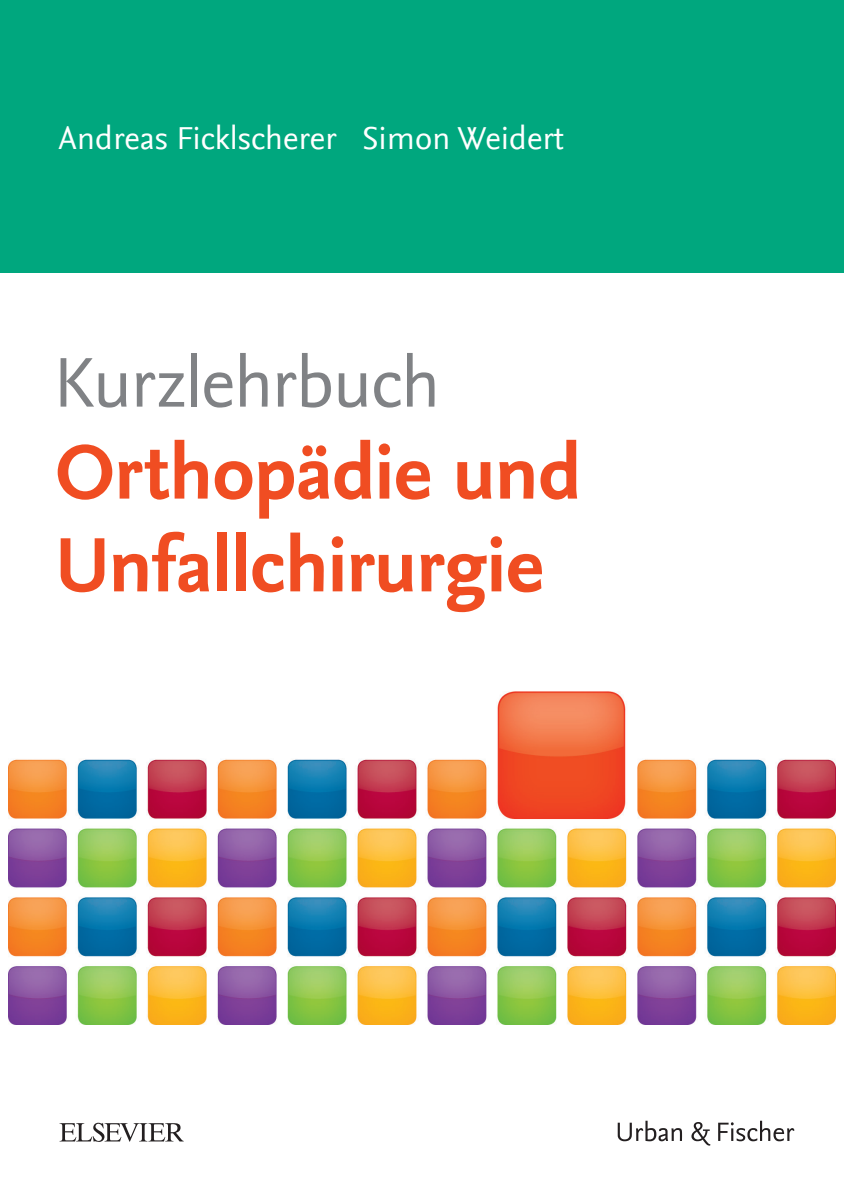
<style>
.page{position:relative;width:844px;height:1191px;background:#fff}
.page>*{position:absolute;margin:0;border:0;box-sizing:border-box;transform-origin:0 0}
.t1{font:700 80.5px/92.8px "Nexus Sans Offc";letter-spacing:-.015em;color:#f04d22}
.t2{font:73.5px "Nexus Sans Offc";letter-spacing:-.02em;color:#808285}
.t3{font:33.25px "Nexus Sans Offc";color:#fff}
</style>
<div class="page">
<div style="left:0;top:0;width:843px;height:273px;background:#00a77e"></div>
<img style="left:8px;top:691px;width:827px;height:333px">
<svg style="left:60px;top:1122px;width:124px;height:19px"></svg>
<svg style="left:617px;top:1120px;width:177px;height:25px"></svg>
<p class="t3" style="left:59px;top:119px;width:507px">Andreas Ficklscherer Simon Weidert</p>
<h2 class="t2" style="left:53px;top:341px;width:389px">Kurzlehrbuch</h2>
<h1 class="t1" style="left:55px;top:429px;width:528px">Orthopädie und<br>Unfallchirurgie</h1>
</div>
